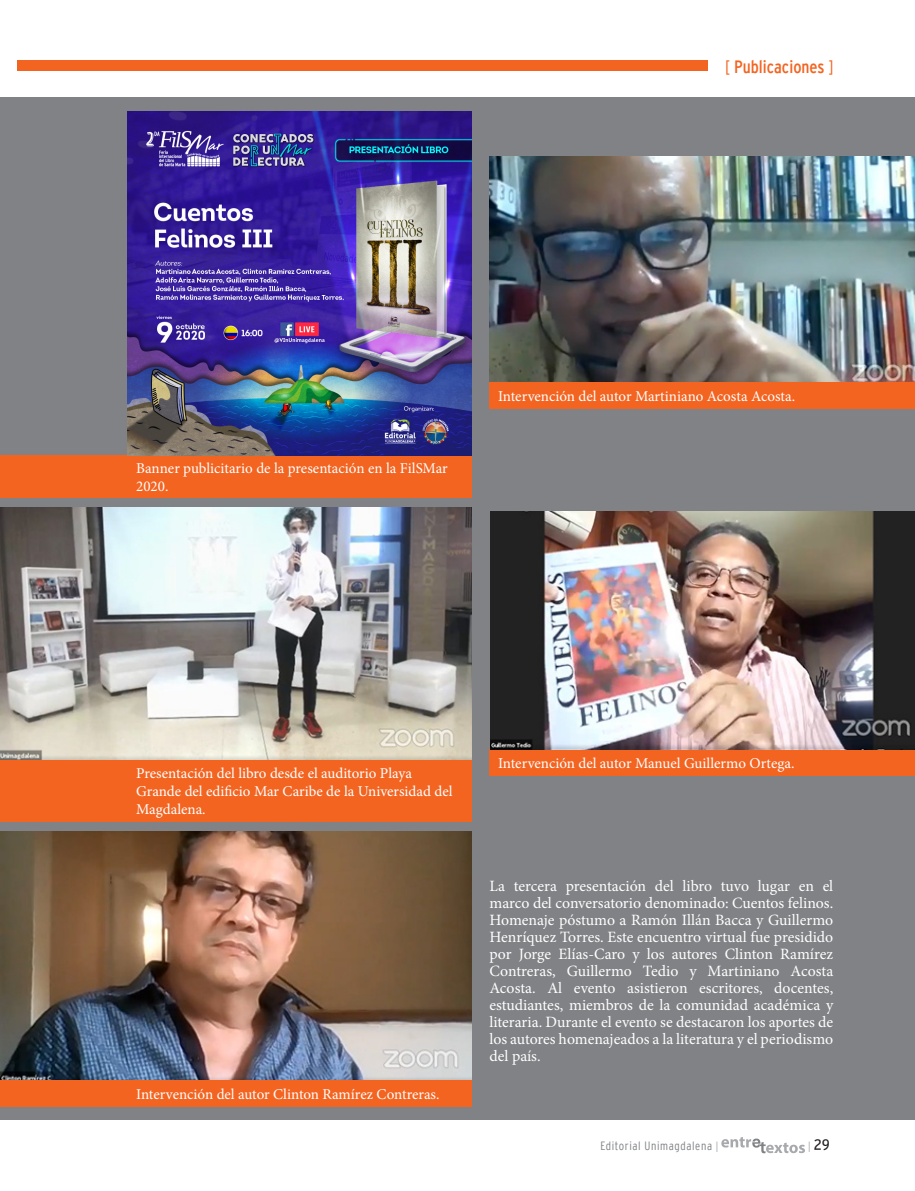
<style>
.page{position:relative;width:915px;height:1191px;background:#fff}
.page>*{position:absolute;margin:0;border:0;box-sizing:border-box;transform-origin:0 0}
.t1{font:18px "Interstate Cond Mono";color:#f36421}
.Texto_Principal{font:15.75px/17px "Minion Pro";color:#fff;text-align:justify}
.Titulo_Pie_Figuras{font:15px/18px "Minion Pro";color:#fff}
.t2{font:15px "Interstate Cond Mono";color:#231f20}
.t3{font:300 condensed 12px "Interstate";letter-spacing:.05em;color:#808285}
.s1{font-family:"Interstate";font-weight:300;font-stretch:condensed}
.s2{font-family:"Interstate Mono Lgt";font-weight:400;font-stretch:normal;font-size:10.5px;color:#a8a9ad}
.s3{font-family:"Interstate Mono Lgt";font-size:10.5px;color:#a8a9ad}
</style>
<div class="page">
<svg style="left:721px;top:1137px;width:83px;height:16px"></svg>
<div style="left:17px;top:60px;width:690px;height:11px;background:#f36421"></div>
<div style="left:0;top:97px;width:914px;height:1023px;background:#808285"></div>
<div style="left:0;top:455px;width:471px;height:43px;background:#f36421"></div>
<img style="left:128px;top:112px;width:343px;height:343px">
<div style="left:0;top:760px;width:471px;height:62px;background:#f36421"></div>
<img style="left:0;top:508px;width:471px;height:252px">
<img style="left:0;top:831px;width:471px;height:248px">
<div style="left:0;top:1079px;width:471px;height:27px;background:#f36421"></div>
<img style="left:489px;top:156px;width:425px;height:225px">
<div style="left:489px;top:381px;width:425px;height:27px;background:#f36421"></div>
<div style="left:489px;top:749px;width:425px;height:27px;background:#f36421"></div>
<img style="left:490px;top:512px;width:423px;height:237px">
<p class="t1" style="left:724px;top:57px;width:110px"><span class="s1">[</span> Publicaciones <span class="s1">]</span></p>
<p class="Titulo_Pie_Figuras" style="left:136px;top:459px;width:313px">Banner publicitario de la presentación en la FilSMar<br>2020.</p>
<p class="Titulo_Pie_Figuras" style="left:498px;top:387px;width:298px">Intervención del autor Martiniano Acosta Acosta.</p>
<p class="Titulo_Pie_Figuras" style="left:136px;top:764px;width:318px">Presentación del libro desde el auditorio Playa<br>Grande del edificio Mar Caribe de la Universidad del<br>Magdalena.</p>
<p class="Titulo_Pie_Figuras" style="left:136px;top:1085px;width:305px">Intervención del autor Clinton Ramírez Contreras.</p>
<p class="Titulo_Pie_Figuras" style="left:498px;top:754px;width:298px">Intervención del autor Manuel Guillermo Ortega.</p>
<p class="Texto_Principal" style="left:489px;top:877px;width:345px">La tercera presentación del libro tuvo lugar en el marco del conversatorio denominado: Cuentos felinos.<br>Homenaje póstumo a Ramón Illán Bacca y Guillermo Henríquez Torres. Este encuentro virtual fue presidido por Jorge Elías-Caro y los autores Clinton Ramírez Contreras, Guillermo Tedio y Martiniano Acosta Acosta. Al evento asistieron escritores, docentes, estudiantes, miembros de la comunidad académica y literaria. Durante el evento se destacaron los aportes de los autores homenajeados a la literatura y el periodismo del país.</p>
<p class="t3" style="left:600px;top:1139px;width:120px">Editorial Unimagdalena <span class="s2">|</span></p>
<p class="t2" style="left:807px;top:1136px;width:24px"><span class="s3">|</span> 29</p>
</div>
